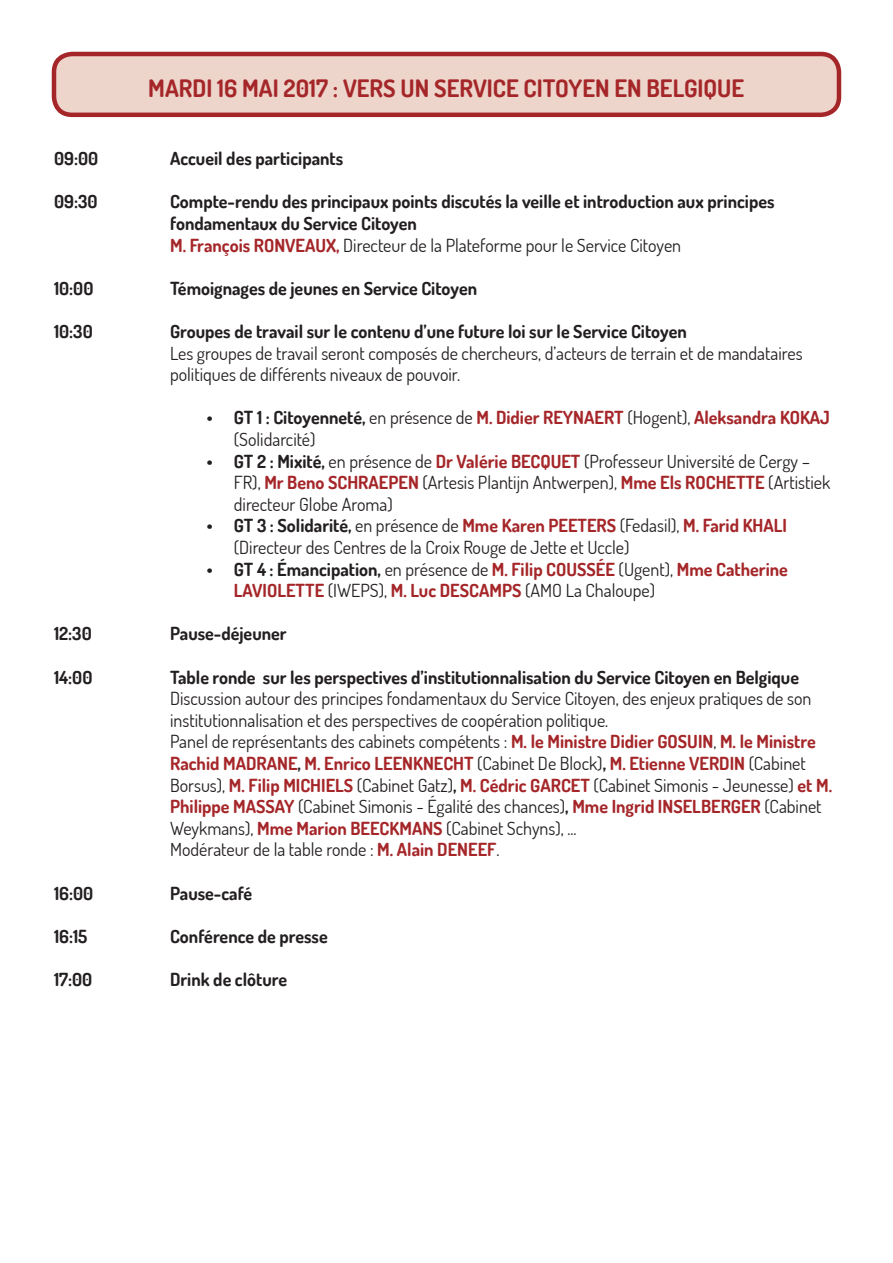
<style>
.page{position:relative;width:893px;height:1263px;background:#fff}
.page>*{position:absolute;margin:0;border:0;box-sizing:border-box;transform-origin:0 0}
.t1{font:700 24px "Dosis";color:#a52629}
.t2{font:18px/21.6px "Dosis";color:#231f20}
.t3{font:700 18px/21.6px "Dosis";color:#231f20}
.t4{font:700 18px/21.6px "Dosis";color:#a52629}
.s1{color:#a52629}
.s2{font-weight:400}
.s3{font-weight:700}
.s4{font-weight:700;color:#a52629}
.s5{color:#231f20}
.s6{font-weight:400;color:#231f20}
</style>
<div class="page">
<div style="left:54px;top:54px;width:785px;height:61px;background:#edd5cb;border-radius:18px"></div>
<div style="left:52px;top:52px;width:789px;height:65px;border:4px solid #a52629;border-radius:18px"></div>
<p class="t3" style="left:54px;top:147px;width:46px">09:00</p>
<p class="t3" style="left:54px;top:191px;width:45px">09:30</p>
<p class="t3" style="left:54px;top:277px;width:41px">10:00</p>
<p class="t3" style="left:54px;top:320px;width:40px">10:30</p>
<p class="t3" style="left:54px;top:623px;width:39px">12:30</p>
<p class="t3" style="left:54px;top:666px;width:40px">14:00</p>
<p class="t3" style="left:54px;top:882px;width:41px">16:00</p>
<p class="t3" style="left:54px;top:925px;width:35px">16:15</p>
<p class="t3" style="left:54px;top:968px;width:40px">17:00</p>
<h1 class="t1" style="left:148px;top:72px;width:597px">MARDI 16 MAI 2017 : VERS UN SERVICE CITOYEN EN BELGIQUE</h1>
<p class="t3" style="left:170px;top:147px;width:175px">Accueil des participants</p>
<p class="t3" style="left:170px;top:191px;width:606px">Compte-rendu des principaux points discutés la veille et introduction aux principes fondamentaux du Service Citoyen<br><span class="s1">M. François RONVEAUX,</span> <span class="s2">Directeur de la Plateforme pour le Service Citoyen</span></p>
<p class="t3" style="left:170px;top:277px;width:309px">Témoignages de jeunes en Service Citoyen</p>
<p class="t3" style="left:170px;top:320px;width:518px">Groupes de travail sur le contenu d’une future loi sur le Service Citoyen</p>
<p class="t2" style="left:170px;top:342px;width:634px">Les groupes de travail seront composés de chercheurs, d’acteurs de terrain et de mandataires politiques de différents niveaux de pouvoir.</p>
<p class="t2" style="left:234px;top:407px;width:598px;text-indent:-27px"><span class="s3">• GT 1 : Citoyenneté,</span> en présence de <span class="s4">M. Didier REYNAERT</span> (Hogent), <span class="s4">Aleksandra KOKAJ </span>(Solidarcité)</p>
<p class="t2" style="left:234px;top:450px;width:598px;text-indent:-27px"><span class="s3">• GT 2 : Mixité,</span> en présence de <span class="s4">Dr Valérie BECQUET</span> (Professeur Université de Cergy –<br>FR), <span class="s4">Mr Beno SCHRAEPEN</span> (Artesis Plantijn Antwerpen), <span class="s4">Mme Els ROCHETTE</span> (Artistiek directeur Globe Aroma)</p>
<p class="t2" style="left:234px;top:515px;width:555px;text-indent:-27px"><span class="s3">• GT 3 : Solidarité,</span> en présence de <span class="s4">Mme Karen PEETERS</span> (Fedasil), <span class="s4">M. Farid KHALI </span>(Directeur des Centres de la Croix Rouge de Jette et Uccle)</p>
<p class="t4" style="left:234px;top:558px;width:556px;text-indent:-27px"><span class="s5">• GT 4 : Émancipation,</span> <span class="s6">en présence de</span> M. Filip COUSSÉE <span class="s6">(Ugent),</span> Mme Catherine<br>LAVIOLETTE <span class="s6">(IWEPS),</span> M. Luc DESCAMPS <span class="s6">(AMO La Chaloupe)</span></p>
<p class="t3" style="left:170px;top:623px;width:118px">Pause-déjeuner</p>
<p class="t3" style="left:170px;top:666px;width:630px">Table ronde sur les perspectives d’institutionnalisation du Service Citoyen en Belgique</p>
<p class="t2" style="left:170px;top:687px;width:663px">Discussion autour des principes fondamentaux du Service Citoyen, des enjeux pratiques de son institutionnalisation et des perspectives de coopération politique.<br>Panel de représentants des cabinets compétents : <span class="s4">M. le Ministre Didier GOSUIN</span>, <span class="s4">M. le Ministre Rachid MADRANE</span><span class="s3">,</span> <span class="s4">M. Enrico LEENKNECHT</span> (Cabinet De Block)<span class="s3">,</span> <span class="s4">M. Etienne VERDIN</span> (Cabinet Borsus), <span class="s4">M. Filip MICHIELS</span> (Cabinet Gatz)<span class="s3">,</span> <span class="s4">M. Cédric GARCET</span> (Cabinet Simonis - Jeunesse) <span class="s4">et M.<br>Philippe MASSAY</span> (Cabinet Simonis - Égalité des chances)<span class="s3">,</span> <span class="s4">Mme Ingrid INSELBERGER</span> (Cabinet Weykmans), <span class="s4">Mme Marion BEECKMANS</span> (Cabinet Schyns), ...<br>Modérateur de la table ronde : <span class="s4">M. Alain DENEEF</span>.</p>
<p class="t3" style="left:170px;top:882px;width:84px">Pause-café</p>
<p class="t3" style="left:170px;top:925px;width:159px">Conférence de presse</p>
<p class="t3" style="left:170px;top:968px;width:119px">Drink de clôture</p>
</div>
